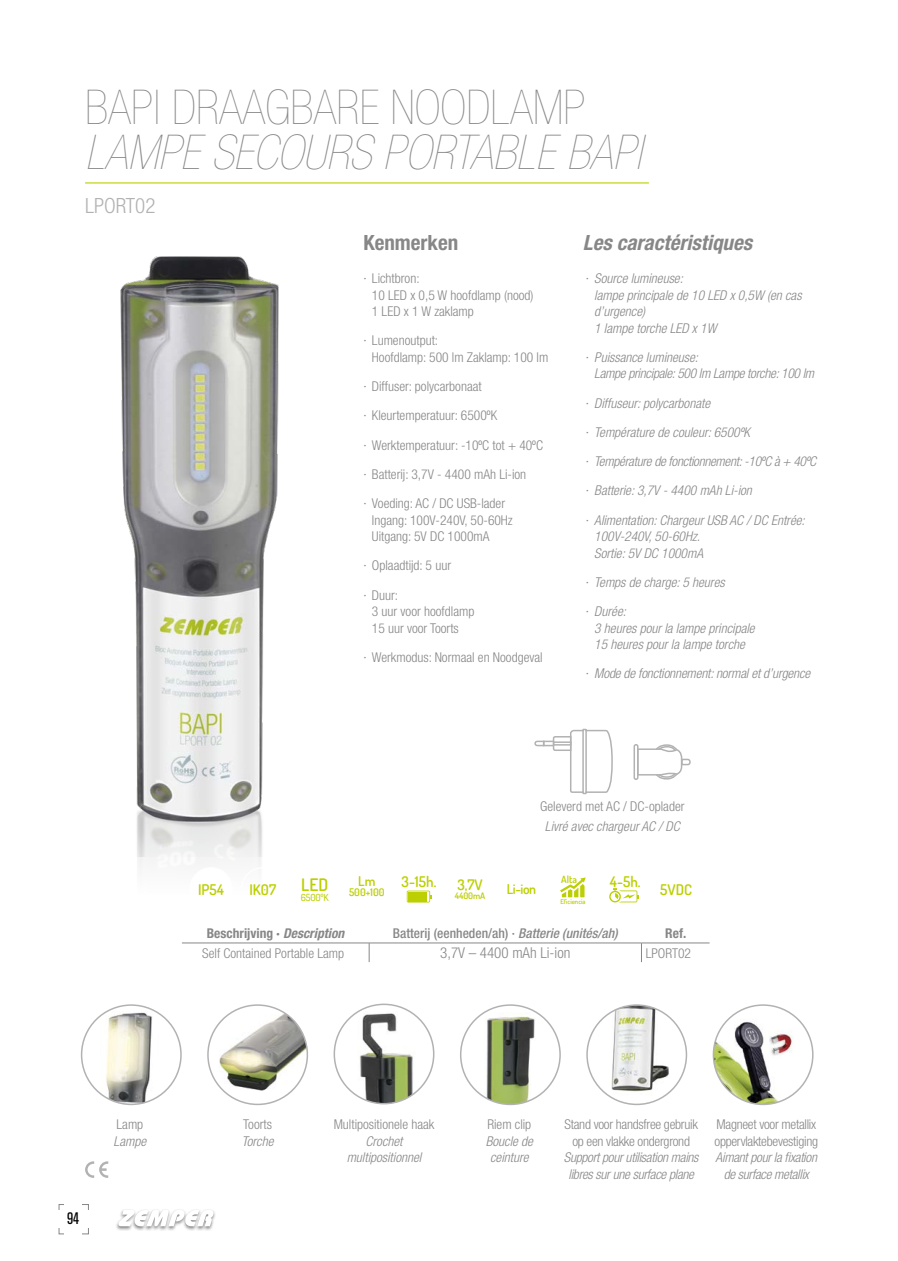
<style>
.page{position:relative;width:898px;height:1261px;background:#fff}
.page>*{position:absolute;margin:0;border:0;box-sizing:border-box;transform-origin:0 0}
.t1{font:italic 900 condensed 48px "Helvetica Neue";color:#878787}
.t2{font:900 condensed 48px "Helvetica Neue";color:#878787}
.t3{font:italic 700 condensed 21px "Helvetica Neue";color:#878787}
.t4{font:700 condensed 21px "Helvetica Neue";color:#878787}
.t5{font:300 condensed 21px "Helvetica Neue";color:#b3b2b2}
.t6{font:600 17.25px "Dosis";color:#bccf00}
.t7{font:condensed 16.5px "Akzidenz Grotesk BE";color:#000}
.t8{font:300 condensed 15px "Helvetica Neue";color:#878787}
.t9{font:600 14.7px "Dosis";color:#bccf00}
.t10{font:600 14.55px "Dosis";color:#bccf00}
.t11{font:italic 300 condensed 13.5px/16.5px "Helvetica Neue";color:#878787}
.t12{font:300 condensed 13.5px/16.5px "Helvetica Neue";color:#878787}
.t13{font:italic 300 condensed 13.5px/16.5px "Helvetica Neue";letter-spacing:-.02em;color:#878787;text-align:center}
.t14{font:300 condensed 13.5px/16.5px "Helvetica Neue";letter-spacing:-.02em;color:#878787;text-align:center}
.t15{font:500 condensed 13.5px "Helvetica Neue";color:#878787}
.t16{font:700 condensed 13.5px "Helvetica Neue";color:#878787}
.t17{font:600 13.5px "Dosis";letter-spacing:-.03em;color:#bccf00}
.t18{font:600 10.5px "Dosis";color:#bccf00}
.t19{font:600 9.9px "Dosis";color:#bccf00}
.t20{font:500 9.75px "Dosis";letter-spacing:-.02em;color:#bccf00}
.t21{font:600 9px "Dosis";letter-spacing:-.01em;color:#bccf00}
.t22{font:600 6.6px "Dosis";color:#bccf00}
.s1{font-style:normal}
.s2{font-style:italic}
</style>
<div class="page">
<div style="left:59px;top:1204px;width:30px;height:30px;border:1px solid #878787"></div>
<div style="left:65px;top:1200px;width:17px;height:38px;background:#fff"></div>
<div style="left:55px;top:1211px;width:37px;height:17px;background:#fff"></div>
<div style="left:115px;top:1208px;width:101px;height:23px;background:#000;opacity:.45"></div>
<svg style="left:118px;top:1209px;width:95px;height:17px"></svg>
<hr style="left:85px;top:182px;width:563px;height:1px;background:#bccf00">
<img style="left:120px;top:256px;width:159px;height:600px">
<svg style="left:85px;top:1161px;width:23px;height:17px"></svg>
<svg style="left:534px;top:728px;width:79px;height:67px"></svg>
<div style="left:552px;top:741px;width:19px;height:5px;border:2px solid #b3b2b2"></div>
<hr style="left:582px;top:730px;width:1px;height:62px;background:#b3b2b2">
<hr style="left:585px;top:730px;width:1px;height:62px;background:#b3b2b2">
<div style="left:633px;top:744px;width:5px;height:36px;border:2px solid #b3b2b2;border-radius:2px"></div>
<svg style="left:636px;top:744px;width:55px;height:36px"></svg>
<hr style="left:182px;top:943px;width:187px;height:1px;background:#878787">
<hr style="left:369px;top:943px;width:272px;height:1px;background:#878787">
<hr style="left:641px;top:943px;width:68px;height:1px;background:#878787">
<svg style="left:369px;top:943px;width:1px;height:19px"></svg>
<svg style="left:641px;top:943px;width:1px;height:19px"></svg>
<img style="left:357px;top:1011px;width:58px;height:93px">
<div style="left:333px;top:1003px;width:101px;height:101px;border:2px solid #b3b2b2;border-radius:50%"></div>
<img style="left:715px;top:1018px;width:93px;height:86px">
<div style="left:712px;top:1004px;width:101px;height:101px;border:2px solid #b3b2b2;border-radius:50%"></div>
<img style="left:484px;top:1012px;width:52px;height:92px">
<div style="left:460px;top:1004px;width:100px;height:101px;border:2px solid #b3b2b2;border-radius:50%"></div>
<img style="left:101px;top:1011px;width:62px;height:93px">
<div style="left:81px;top:1004px;width:101px;height:101px;border:2px solid #b3b2b2;border-radius:50%"></div>
<img style="left:606px;top:1007px;width:69px;height:91px">
<div style="left:586px;top:1004px;width:101px;height:101px;border:2px solid #b3b2b2;border-radius:50%"></div>
<img style="left:219px;top:1007px;width:88px;height:84px">
<div style="left:207px;top:1004px;width:101px;height:101px;border:2px solid #b3b2b2;border-radius:50%"></div>
<div style="left:344px;top:867px;width:44px;height:43px;border:1px solid #fff;border-radius:50%"></div>
<div style="left:293px;top:867px;width:43px;height:43px;border:1px solid #fff;border-radius:50%"></div>
<div style="left:396px;top:867px;width:44px;height:43px;border:1px solid #fff;border-radius:50%"></div>
<svg style="left:406px;top:890px;width:25px;height:12px"></svg>
<div style="left:189px;top:867px;width:44px;height:43px;border:1px solid #fff;border-radius:50%"></div>
<div style="left:241px;top:867px;width:43px;height:43px;border:1px solid #fff;border-radius:50%"></div>
<div style="left:448px;top:867px;width:43px;height:43px;border:1px solid #fff;border-radius:50%"></div>
<div style="left:602px;top:867px;width:44px;height:43px;border:1px solid #fff;border-radius:50%"></div>
<svg style="left:609px;top:888px;width:29px;height:14px"></svg>
<div style="left:500px;top:867px;width:43px;height:43px;border:1px solid #fff;border-radius:50%"></div>
<div style="left:551px;top:867px;width:43px;height:43px;border:1px solid #fff;border-radius:50%"></div>
<svg style="left:560px;top:877px;width:25px;height:20px"></svg>
<div style="left:654px;top:867px;width:43px;height:43px;border:1px solid #fff;border-radius:50%"></div>
<h1 class="t2" style="left:85px;top:81px;width:502px">BAPI DRAAGBARE NOODLAMP</h1>
<h1 class="t1" style="left:85px;top:126px;width:558px">LAMPE SECOURS PORTABLE BAPI</h1>
<h2 class="t5" style="left:85px;top:193px;width:72px">LPORT02</h2>
<h2 class="t4" style="left:363px;top:230px;width:96px">Kenmerken</h2>
<h2 class="t3" style="left:583px;top:230px;width:171px">Les caractéristiques</h2>
<p class="t12" style="left:372px;top:270px;width:163px;text-indent:-9px">· Lichtbron:<br>10 LED x 0,5 W hoofdlamp (nood)<br>1 LED x 1 W zaklamp</p>
<p class="t12" style="left:372px;top:332px;width:178px;text-indent:-9px">· Lumenoutput:<br>Hoofdlamp: 500 lm Zaklamp: 100 lm</p>
<p class="t12" style="left:363px;top:372px;width:181px;line-height:29.2px">· Diffuser: polycarbonaat<br>· Kleurtemperatuur: 6500ºK<br>· Werktemperatuur: -10ºC tot + 40ºC · Batterij: 3,7V - 4400 mAh Li-ion<br>· Voeding: AC / DC USB-lader</p>
<p class="t12" style="left:372px;top:511px;width:142px">Ingang: 100V-240V, 50-60Hz<br>Uitgang: 5V DC 1000mA</p>
<p class="t12" style="left:363px;top:551px;width:89px;line-height:29.2px">· Oplaadtijd: 5 uur · Duur:</p>
<p class="t12" style="left:372px;top:603px;width:104px">3 uur voor hoofdlamp<br>15 uur voor Toorts</p>
<p class="t12" style="left:363px;top:649px;width:181px">· Werkmodus: Normaal en Noodgeval</p>
<p class="t11" style="left:594px;top:270px;width:209px;text-indent:-9px"><span class="s1">·</span> Source lumineuse:<br>lampe principale de 10 LED x 0,5W (en cas d’urgence)<br>1 lampe torche LED x 1W</p>
<p class="t13" style="left:594px;top:349px;width:221px;text-align:left;text-indent:-9px"><span class="s1">·</span> Puissance lumineuse:<br>Lampe principale: 500 lm Lampe torche: 100 lm</p>
<p class="t11" style="left:585px;top:388px;width:232px;line-height:29.2px"><span class="s1">·</span> Diffuseur: polycarbonate<br><span class="s1">·</span> Température de couleur: 6500ºK<br><span class="s1">·</span> Température de fonctionnement: -10ºC à + 40ºC <span class="s1">·</span> Batterie: 3,7V - 4400 mAh Li-ion<br><span class="s1">·</span> Alimentation: Chargeur USB AC / DC Entrée:</p>
<p class="t11" style="left:594px;top:528px;width:110px">100V-240V, 50-60Hz.<br>Sortie: 5V DC 1000mA</p>
<p class="t11" style="left:585px;top:567px;width:140px;line-height:29.2px"><span class="s1">·</span> Temps de charge: 5 heures <span class="s1">·</span> Durée:</p>
<p class="t11" style="left:594px;top:619px;width:162px">3 heures pour la lampe principale<br>15 heures pour la lampe torche</p>
<p class="t11" style="left:585px;top:665px;width:226px"><span class="s1">·</span> Mode de fonctionnement: normal et d’urgence</p>
<p class="t12" style="left:540px;top:798px;width:146px">Geleverd met AC / DC-oplader</p>
<p class="t11" style="left:545px;top:818px;width:136px">Livré avec chargeur AC / DC</p>
<p class="t9" style="left:401px;top:872px;width:36px">3-15h.</p>
<p class="t17" style="left:358px;top:872px;width:19px">Lm</p>
<p class="t18" style="left:349px;top:886px;width:37px">500+100</p>
<p class="t6" style="left:301px;top:874px;width:29px">LED</p>
<p class="t20" style="left:301px;top:891px;width:29px">6500ºK</p>
<p class="t9" style="left:198px;top:880px;width:27px">IP54</p>
<p class="t9" style="left:249px;top:880px;width:28px">IK07</p>
<p class="t10" style="left:457px;top:875px;width:27px">3,7V</p>
<p class="t21" style="left:454px;top:890px;width:32px">4400mA</p>
<p class="t17" style="left:506px;top:880px;width:31px">Li-ion</p>
<p class="t19" style="left:561px;top:873px;width:17px">Alta</p>
<p class="t22" style="left:560px;top:897px;width:27px">Eficiencia</p>
<p class="t9" style="left:610px;top:872px;width:32px">4-5h.</p>
<p class="t9" style="left:660px;top:880px;width:33px">5VDC</p>
<p class="t16" style="left:207px;top:925px;width:139px">Beschrijving · <span class="s2">Description</span></p>
<p class="t15" style="left:393px;top:925px;width:226px">Batterij (eenheden/ah) · <span class="s2">Batterie (unités/ah)</span></p>
<p class="t16" style="left:665px;top:925px;width:22px">Ref.</p>
<p class="t12" style="left:202px;top:944px;width:143px">Self Contained Portable Lamp</p>
<p class="t8" style="left:440px;top:944px;width:132px">3,7V – 4400 mAh Li-ion</p>
<p class="t12" style="left:645px;top:944px;width:47px">LPORT02</p>
<p class="t7" style="left:67px;top:1209px;width:14px">94</p>
<p class="t12" style="left:116px;top:1116px;width:28px">Lamp</p>
<p class="t11" style="left:114px;top:1132px;width:34px">Lampe</p>
<p class="t12" style="left:243px;top:1116px;width:30px">Toorts</p>
<p class="t11" style="left:242px;top:1132px;width:33px">Torche</p>
<p class="t12" style="left:333px;top:1116px;width:102px">Multipositionele haak</p>
<p class="t11" style="left:346px;top:1132px;width:76px;text-align:center">Crochet multipositionnel</p>
<p class="t12" style="left:487px;top:1116px;width:45px">Riem clip</p>
<p class="t11" style="left:485px;top:1132px;width:49px;text-align:center">Boucle de ceinture</p>
<p class="t14" style="left:564px;top:1116px;width:135px">Stand voor handsfree gebruik op een vlakke ondergrond</p>
<p class="t13" style="left:563px;top:1149px;width:136px">Support pour utilisation mains libres sur une surface plane</p>
<p class="t14" style="left:714px;top:1116px;width:105px;text-align:left">Magneet voor metallix oppervlaktebevestiging</p>
<p class="t13" style="left:715px;top:1149px;width:103px">Aimant pour la fixation de surface metallix</p>
</div>
